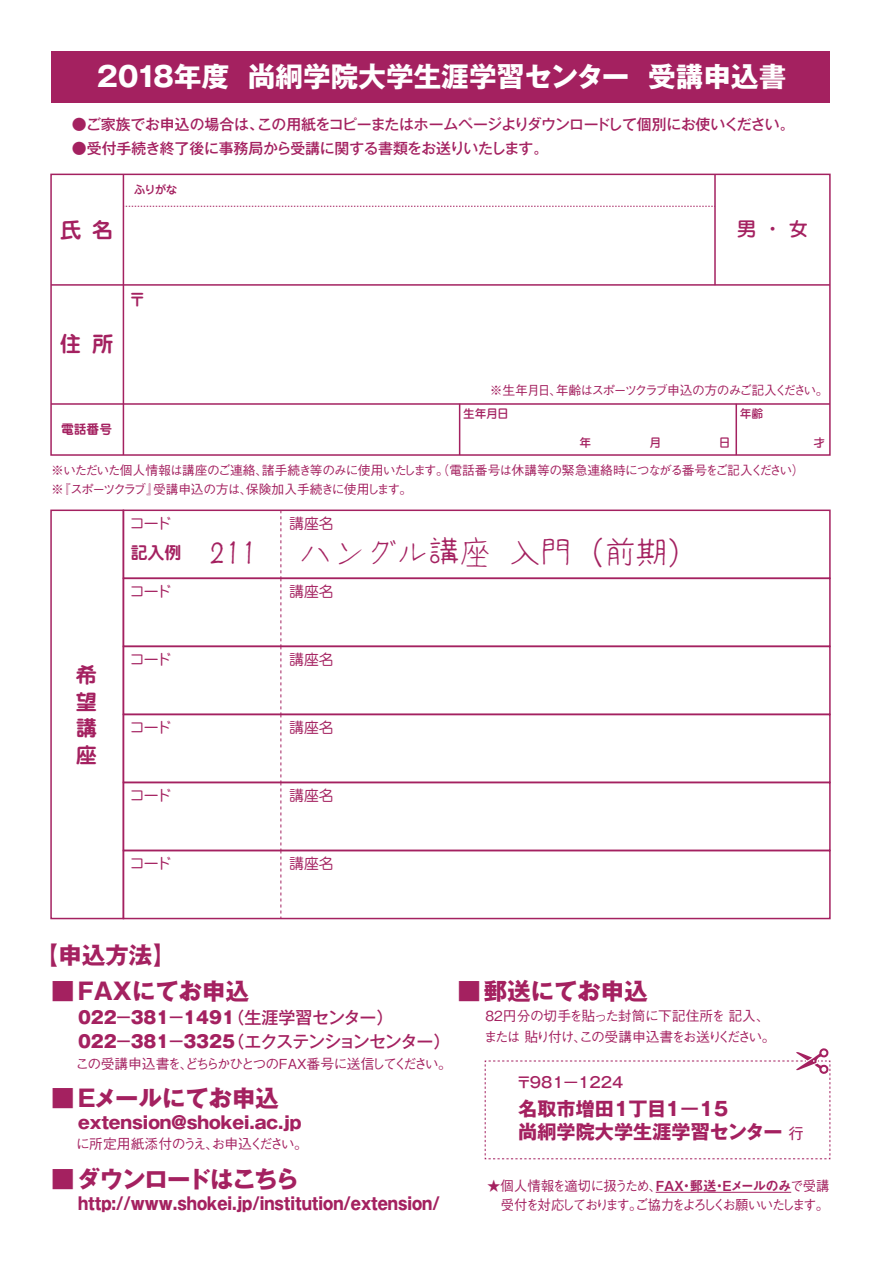
<style>
.page{position:relative;width:881px;height:1263px;background:#fff}
.page>*{position:absolute;margin:0;border:0;box-sizing:border-box;transform-origin:0 0}
.t1{font:31.95px "sapphire Font";color:#a42160}
.t2{font:700 27.6px "Gothic MB101 Pr 6";color:#fff}
.t3{font:700 23.4px "Gothic MB101 Pr 6";color:#a42160}
.t4{font:700 23.4px "Gothic MB101 Pr 6";letter-spacing:-.045em;color:#a42160}
.t5{font:700 21.3px/26.5px "Jun 501 Pro";color:#a42160;text-align:justify}
.t6{font:700 19.2px/23.4px "Gothic MB101 Pr 6";color:#a42160}
.t7{font:500 19.2px "Jun 34 Pro";color:#a42160}
.t8{font:500 16.95px/23.4px "Gothic MB101 Pr 6";letter-spacing:-.07em;color:#a42160}
.t9{font:800 16.95px "Gothic MB101 Pr 6";color:#a42160;scale:.87 1}
.t10{font:800 16.95px "Gothic MB101 Pr 6";color:#a42160}
.t11{font:700 16.95px "Jun 501 Pro";color:#a42160}
.t12{font:500 16.95px "Jun 34 Pro";color:#a42160}
.t13{font:500 14.85px "Gothic MB101 Pr 6";letter-spacing:-.02em;color:#a42160}
.t14{font:14.85px "Jun 201 Pro";letter-spacing:-.025em;color:#a42160}
.t15{font:500 13.8px/19.2px "Gothic BBB Pr 6";letter-spacing:-.11em;color:#a42160;text-align:right}
.t16{font:500 13.8px/21.3px "Gothic BBB Pr 6";letter-spacing:-.06em;color:#a42160}
.t17{font:500 13.8px "Gothic BBB Pr 6";letter-spacing:-.08em;color:#a42160}
.t18{font:500 13.8px "Gothic BBB Pr 6";letter-spacing:-.05em;color:#a42160}
.t19{font:500 12.75px/19.2px "Gothic BBB Pr 6";letter-spacing:-.065em;color:#a42160}
.t20{font:500 12.75px "Gothic BBB Pr 6";letter-spacing:-.12em;color:#a42160}
.t21{font:700 12.75px "Jun 501 Pro";color:#a42160}
.t22{font:500 11.7px "Jun 34 Pro";letter-spacing:-.035em;color:#a42160}
.s1{font-family:"sapphire Font";font-weight:400;font-size:31.95px}
.s2{font-weight:800}
.s3{font-weight:400}
.s4{font-weight:500}
.s5{font-weight:400;font-size:14.85px}
.s6{font-family:"Koz Go Pr 6 N";font-weight:400}
.s7{font-family:"Midashi Go Pr 6 MB31";font-weight:400}
</style>
<div class="page">
<hr style="left:880px;top:0;width:1px;height:825px;background:#ecd6dc">
<hr style="left:880px;top:77px;width:1px;height:748px;background:#bfbfbf">
<div style="left:51px;top:51px;width:778px;height:51px;background:#a42160"></div>
<div style="left:50px;top:174px;width:780px;height:282px;border:2px solid #a42160"></div>
<hr style="left:714px;top:174px;width:1px;height:111px;background:#a42160">
<hr style="left:735px;top:404px;width:1px;height:51px;background:#a42160">
<hr style="left:458px;top:404px;width:2px;height:51px;background:#a42160">
<hr style="left:123px;top:174px;width:1px;height:281px;background:#a42160">
<div style="left:123px;top:509px;width:707px;height:70px;border:2px solid #a42160"></div>
<div style="left:50px;top:509px;width:74px;height:410px;border:2px solid #a42160"></div>
<div style="left:123px;top:578px;width:707px;height:69px;border:2px solid #a42160"></div>
<div style="left:123px;top:646px;width:707px;height:69px;border:2px solid #a42160"></div>
<div style="left:123px;top:714px;width:707px;height:69px;border:2px solid #a42160"></div>
<div style="left:123px;top:782px;width:707px;height:69px;border:2px solid #a42160"></div>
<div style="left:123px;top:850px;width:707px;height:69px;border:2px solid #a42160"></div>
<svg style="left:280px;top:510px;width:1px;height:408px"></svg>
<svg style="left:124px;top:206px;width:591px;height:1px"></svg>
<hr style="left:51px;top:284px;width:778px;height:2px;background:#a42160">
<hr style="left:51px;top:403px;width:778px;height:2px;background:#a42160">
<svg style="left:484px;top:1048px;width:346px;height:111px"></svg>
<hr style="left:655px;top:1192px;width:136px;height:1px;background:#a42160">
<h2 class="t2" style="left:97px;top:53px;width:690px">2018年度 尚絅学院大学生涯学習センター 受講申込書</h2>
<p class="t13" style="left:72px;top:112px;width:724px">●ご家族でお申込の場合は、この用紙をコピーまたはホームページよりダウンロードして個別にお使いください。</p>
<p class="t13" style="left:72px;top:136px;width:477px">●受付手続き終了後に事務局から受講に関する書類をお送りいたします。</p>
<p class="t22" style="left:134px;top:181px;width:45px">ふりがな</p>
<h3 class="t5" style="left:60px;top:214px;width:55px">氏名</h3>
<h3 class="t7" style="left:736px;top:214px;width:72px">男 ・ 女</h3>
<h3 class="t5" style="left:60px;top:329px;width:55px">住所</h3>
<h3 class="t12" style="left:129px;top:286px;width:19px">〒</h3>
<p class="t21" style="left:61px;top:419px;width:53px">電話番号</p>
<p class="t20" style="left:489px;top:380px;width:340px">※生年月日、年齢はスポーツクラブ申込の方のみご記入ください。</p>
<p class="t22" style="left:463px;top:405px;width:47px">生年月日</p>
<p class="t22" style="left:739px;top:405px;width:25px">年齢</p>
<p class="t22" style="left:813px;top:434px;width:13px">才</p>
<p class="t19" style="left:51px;top:460px;width:754px">※いただいた個人情報は講座のご連絡、諸手続き等のみに使用いたします。（電話番号は休講等の緊急連絡時につながる番号をご記入ください）※『スポーツクラブ』受講申込の方は、保険加入手続きに使用します。</p>
<p class="t14" style="left:130px;top:512px;width:43px">コード</p>
<p class="t14" style="left:289px;top:512px;width:46px">講座名</p>
<h3 class="t11" style="left:130px;top:539px;width:128px">記入例 <span class="s1">211</span></h3>
<h1 class="t1" style="left:300px;top:536px;width:400px">ハングル講座 入門（前期）</h1>
<h3 class="t5" style="left:76px;top:660px;width:22px">希望講座</h3>
<p class="t14" style="left:130px;top:580px;width:43px">コード</p>
<p class="t14" style="left:130px;top:648px;width:43px">コード</p>
<p class="t14" style="left:130px;top:716px;width:43px">コード</p>
<p class="t14" style="left:130px;top:784px;width:43px">コード</p>
<p class="t14" style="left:130px;top:852px;width:43px">コード</p>
<p class="t14" style="left:289px;top:580px;width:46px">講座名</p>
<p class="t14" style="left:289px;top:648px;width:46px">講座名</p>
<p class="t14" style="left:289px;top:716px;width:46px">講座名</p>
<p class="t14" style="left:289px;top:784px;width:46px">講座名</p>
<p class="t14" style="left:289px;top:852px;width:46px">講座名</p>
<h3 class="t3" style="left:35px;top:936px;width:143px">【申込方法】</h3>
<h3 class="t3" style="left:51px;top:971px;width:199px">■FAXにてお申込</h3>
<h3 class="t8" style="left:78px;top:1005px;width:374px"><span class="s2">022</span>－<span class="s2">381</span>－<span class="s2">1491</span>（生涯学習センター）<br><span class="s2">022</span>－<span class="s2">381</span>－<span class="s2">3325</span>（エクステンションセンター）</h3>
<p class="t17" style="left:75px;top:1053px;width:378px">この受講申込書を、どちらかひとつのFAX番号に送信してください。</p>
<h3 class="t3" style="left:51px;top:1078px;width:229px">■Eメールにてお申込</h3>
<h3 class="t10" style="left:78px;top:1108px;width:225px">extension@shokei.ac.jp</h3>
<p class="t18" style="left:76px;top:1132px;width:233px">に所定用紙添付のうえ、お申込ください。</p>
<h3 class="t4" style="left:51px;top:1159px;width:249px">■ダウンロードはこちら</h3>
<h3 class="t9" style="left:78px;top:1189px;width:417px">http://www.shokei.jp/institution/extension/</h3>
<h3 class="t3" style="left:457px;top:971px;width:192px">■郵送にてお申込</h3>
<p class="t16" style="left:483px;top:1004px;width:293px">82円分の切手を貼った封筒に下記住所を 記入、または 貼り付け、この受講申込書をお送りください。</p>
<p class="t13" style="left:516px;top:1070px;width:108px">〒981<span class="s3">ー</span>1224</p>
<h3 class="t6" style="left:518px;top:1096px;width:287px">名取市増田1丁目1<span class="s4">ー</span>15<br>尚絅学院大学生涯学習センター <span class="s5">行</span></h3>
<p class="t15" style="left:487px;top:1175px;width:344px"><span class="s6">★</span>個人情報を適切に扱うため、<span class="s7">FAX・郵送・Eメールのみ</span>で受講受付を対応しております。ご協力をよろしくお願いいたします。</p>
</div>
